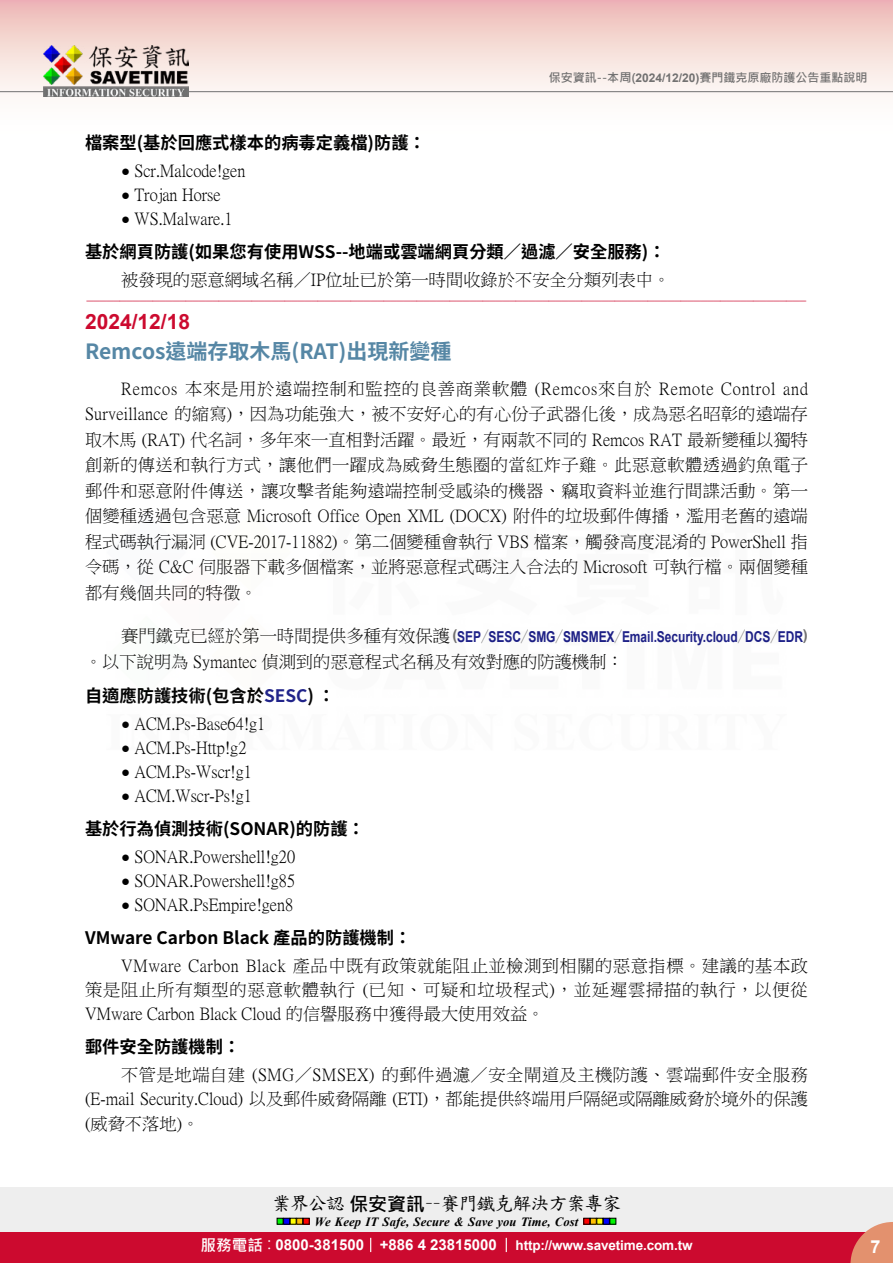
<style>
.page{position:relative;width:893px;height:1263px;background:#fff}
.page>*{position:absolute;margin:0;border:0;box-sizing:border-box;transform-origin:0 0}
.t1{font:700 21px "Source Han Sans TW";color:#5687a5}
.t2{font:700 21px "Arial";color:#cc0a2f}
.t3{font:18.9px "DF Kai Shu SB Estd BF";letter-spacing:-.05em;color:#000}
.t4{font:700 18px "Arial";color:#fff}
.t5{font:17.25px/25.5px "P Ming Li U";color:#000;text-align:justify}
.t6{font:700 17.25px "Source Han Sans TW";color:#000}
.t7{font:16.5px "DF Kai Shu SB Estd BF";color:#cc0a2f}
.t8{font:700 15px "Arial";letter-spacing:-.005em;color:#1d2088;scale:.8 1}
.t9{font:700 13.5px "Arial";letter-spacing:-.01em;color:#fff}
.t10{font:italic 700 12.6px "Times New Roman";letter-spacing:.005em;color:#000}
.t11{font:700 12px "Microsoft Jheng Hei";color:#727171}
.s1{font-family:"Arial"}
.s2{font-family:"Arial";font-size:15px}
.s3{font-family:"P Ming Li U";font-weight:400;font-size:17.25px;color:#000}
.s4{color:#727171}
.s5{font-family:"Source Han Sans TW";font-weight:800;color:#727171}
.s6{color:#1d2088}
.s7{font-family:"Microsoft Jheng Hei";font-weight:700}
.s8{font-family:"Microsoft Jheng Hei";font-size:15.6px}
.s9{font-family:"Microsoft Jheng Hei";font-weight:400;font-size:15.6px}
.s10{font-size:15px}
</style>
<div class="page">
<div style="left:0;top:1187px;width:893px;height:49px;background:#eee"></div>
<svg style="left:277px;top:1218px;width:32px;height:6px"></svg>
<svg style="left:584px;top:1218px;width:32px;height:6px"></svg>
<div style="left:0;top:1232px;width:893px;height:31px;background:#cc0a2f"></div>
<svg style="left:850px;top:1222px;width:43px;height:41px"></svg>
<svg style="left:370px;top:1238px;width:1px;height:14px"></svg>
<svg style="left:506px;top:1238px;width:1px;height:14px"></svg>
<div style="left:0;top:0;width:893px;height:141px;background:linear-gradient(to bottom,#efc0bb,#fff)"></div>
<hr style="left:0;top:91px;width:893px;height:1px;background:#727171">
<img style="left:44px;top:46px;width:145px;height:51px">
<p class="t11" style="left:549px;top:70px;width:320px">保安資訊--本周(<span class="s1">2024/12/20)</span>賽門鐵克原廠防護公告重點說明</p>
<p class="t6" style="left:85px;top:133px;width:342px">檔案型(基於回應式樣本的病毒定義檔)防護：</p>
<p class="t5" style="left:121px;top:158px;width:126px"><span class="s2">●</span> Scr.Malcode!gen</p>
<p class="t5" style="left:121px;top:182px;width:101px"><span class="s2">●</span> Trojan Horse</p>
<p class="t5" style="left:121px;top:206px;width:113px"><span class="s2">●</span> WS.Malware.1</p>
<p class="t6" style="left:85px;top:242px;width:582px">基於網頁防護(如果您有使用WSS--地端或雲端網頁分類／過濾／安全服務)：</p>
<p class="t5" style="left:121px;top:267px;width:551px">被發現的惡意網域名稱／IP位址已於第一時間收錄於不安全分類列表中。</p>
<p class="t7" style="left:86px;top:293px;width:723px">-------------------------------------------------------------------------------------------------------------</p>
<p class="t2" style="left:85px;top:306px;width:107px">2024/12/18</p>
<p class="t1" style="left:85px;top:339px;width:368px">Remcos遠端存取木馬(RAT)出現新變種</p>
<p class="t5" style="left:85px;top:376px;width:725px;text-indent:36px">Remcos 本來是用於遠端控制和監控的良善商業軟體 (Remcos來自於 Remote Control and Surveillance 的縮寫)，因為功能強大，被不安好心的有心份子武器化後，成為惡名昭彰的遠端存取木馬 (RAT) 代名詞，多年來一直相對活躍。最近，有兩款不同的 Remcos RAT 最新變種以獨特創新的傳送和執行方式，讓他們一躍成為威脅生態圈的當紅炸子雞。此惡意軟體透過釣魚電子郵件和惡意附件傳送，讓攻擊者能夠遠端控制受感染的機器、竊取資料並進行間諜活動。第一個變種透過包含惡意 Microsoft Office Open XML (DOCX) 附件的垃圾郵件傳播，濫用老舊的遠端程式碼執行漏洞 (CVE-2017-11882)。第二個變種會執行 VBS 檔案，觸發高度混淆的 PowerShell 指令碼，從 C&amp;C 伺服器下載多個檔案，並將惡意程式碼注入合法的 Microsoft 可執行檔。兩個變種都有幾個共同的特徵。</p>
<p class="t8" style="left:121px;top:626px;width:860px"><span class="s3">賽門鐵克已經於第一時間提供多種有效保護</span><span class="s4">(</span>SEP<span class="s5">／</span>SESC<span class="s5">／</span>SMG<span class="s5">／</span>SMSMEX<span class="s5">／</span>Email.Security.cloud<span class="s5">／</span>DCS<span class="s5">／</span>EDR<span class="s4">)</span></p>
<p class="t5" style="left:85px;top:649px;width:540px">。以下說明為 Symantec 偵測到的惡意程式名稱及有效對應的防護機制：</p>
<p class="t6" style="left:85px;top:686px;width:252px">自適應防護技術(包含於<span class="s6">SESC</span>) ：</p>
<p class="t5" style="left:121px;top:711px;width:146px"><span class="s2">●</span> ACM.Ps-Base64!g1</p>
<p class="t5" style="left:121px;top:735px;width:127px"><span class="s2">●</span> ACM.Ps-Http!g2</p>
<p class="t5" style="left:121px;top:759px;width:132px"><span class="s2">●</span> ACM.Ps-Wscr!g1</p>
<p class="t5" style="left:121px;top:783px;width:132px"><span class="s2">●</span> ACM.Wscr-Ps!g1</p>
<p class="t6" style="left:85px;top:819px;width:281px">基於行為偵測技術(SONAR)的防護：</p>
<p class="t5" style="left:121px;top:844px;width:175px"><span class="s2">●</span> SONAR.Powershell!g20</p>
<p class="t5" style="left:121px;top:868px;width:175px"><span class="s2">●</span> SONAR.Powershell!g85</p>
<p class="t5" style="left:121px;top:892px;width:174px"><span class="s2">●</span> SONAR.PsEmpire!gen8</p>
<p class="t6" style="left:85px;top:928px;width:328px">VMware Carbon Black 產品的防護機制：</p>
<p class="t5" style="left:85px;top:953px;width:724px;line-height:24px;text-indent:36px">VMware Carbon Black 產品中既有政策就能阻止並檢測到相關的惡意指標。建議的基本政策是阻止所有類型的惡意軟體執行 (已知、可疑和垃圾程式)，並延遲雲掃描的執行，以便從VMware Carbon Black Cloud 的信譽服務中獲得最大使用效益。</p>
<p class="t6" style="left:85px;top:1036px;width:157px">郵件安全防護機制：</p>
<p class="t5" style="left:85px;top:1062px;width:724px;line-height:24.8px;text-indent:36px">不管是地端自建 (SMG／SMSEX) 的郵件過濾／安全閘道及主機防護、雲端郵件安全服務(E-mail Security.Cloud) 以及郵件威脅隔離 (ETI)，都能提供終端用戶隔絕或隔離威脅於境外的保護(威脅不落地)。</p>
<p class="t3" style="left:272px;top:1194px;width:351px">業界公認<span class="s7">保安資訊</span>－－賽門鐵克解決方案專家</p>
<p class="t10" style="left:315px;top:1212px;width:265px">We Keep IT Safe, Secure &amp; Save you Time, Cost</p>
<p class="t9" style="left:200px;top:1235px;width:494px"><span class="s8">服務電話</span><span class="s9">：</span><span class="s10">0800-381500 +886 4 23815000</span> http://www.savetime.com.tw</p>
<p class="t4" style="left:870px;top:1234px;width:12px">7</p>
</div>
